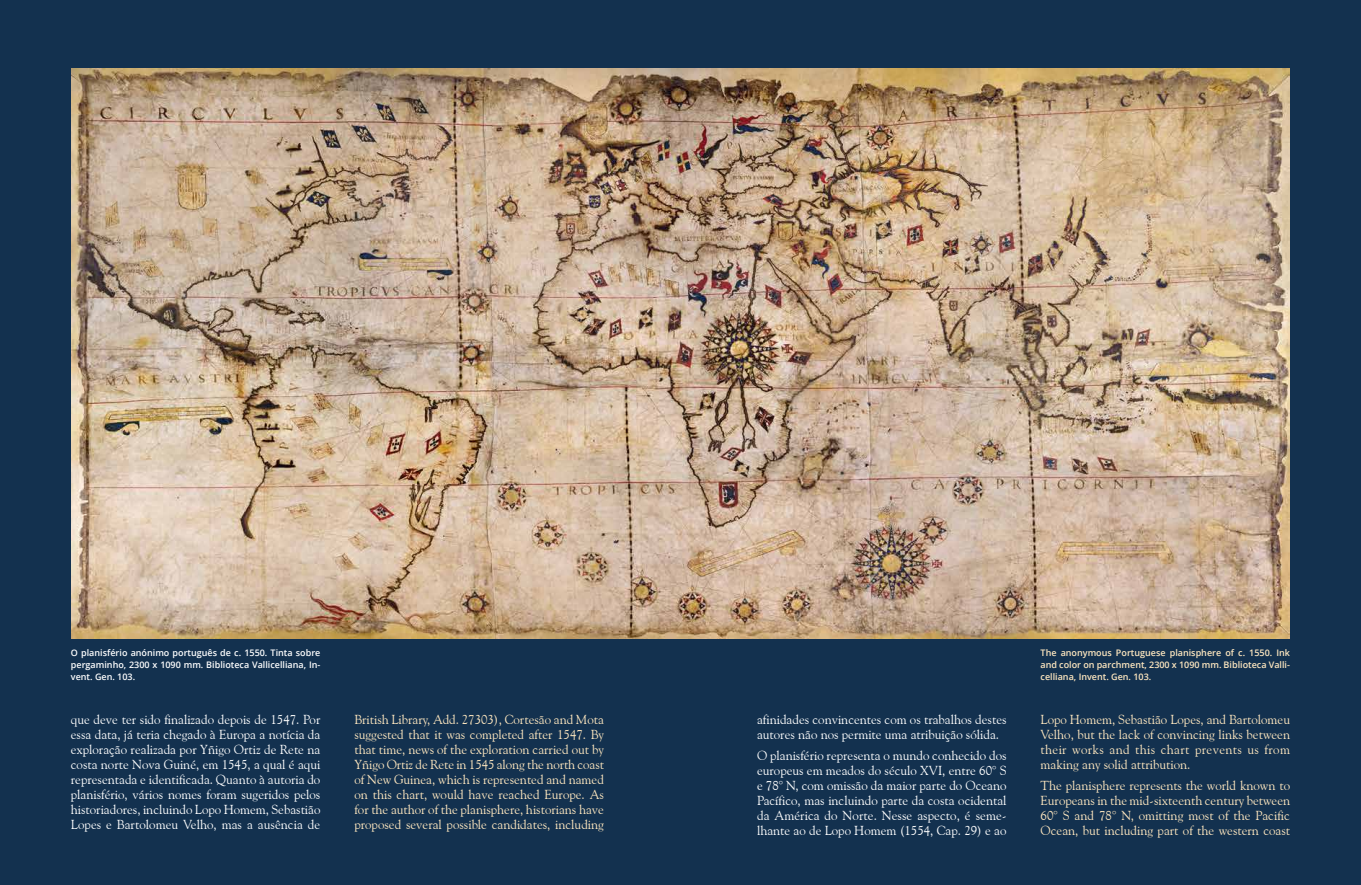
<style>
.page{position:relative;width:1361px;height:885px;background:#fff}
.page>*{position:absolute;margin:0;border:0;box-sizing:border-box;transform-origin:0 0}
.t1{font:13px/15px "Goudy Old Style BT";color:#fff;text-align:justify}
.t2{font:13px/15px "Goudy Old Style BT";color:#ffe8c0;text-align:justify}
.t3{font:600 9px/12px "Open Sans";color:#ffe8c0;text-align:justify}
.t4{font:600 9px/12px "Open Sans";color:#fff;text-align:justify}
</style>
<div class="page">
<div style="left:0;top:0;width:1361px;height:884px;background:#13314f"></div>
<img style="left:72px;top:69px;width:1217px;height:569px">
<p class="t4" style="left:71px;top:647px;width:251px">O planisfério anónimo português de c. 1550. Tinta sobre pergaminho, 2300 x 1090 mm. Biblioteca Vallicelliana, In&shy;vent. Gen. 103.</p>
<p class="t3" style="left:1040px;top:647px;width:251px">The anonymous Portuguese planisphere of c. 1550. Ink and color on parchment, 2300 x 1090 mm. Biblioteca Valli&shy;celliana, Invent. Gen. 103.</p>
<p class="t1" style="left:757px;top:711px;width:251px">afinidades convincentes com os trabalhos destes autores não nos permite uma atribuição sólida.</p>
<p class="t1" style="left:757px;top:747px;width:251px">O planisfério representa o mundo conhecido dos europeus em meados do século XVI, entre 60° S e 78° N, com omissão da maior parte do Oceano Pacífico, mas incluindo parte da costa ocidental da América do Norte. Nesse aspecto, é seme&shy;lhante ao de Lopo Homem (1554, Cap. 29) e ao</p>
<p class="t2" style="left:1040px;top:711px;width:251px">Lopo Homem, Sebastião Lopes, and Bartolomeu Velho, but the lack of convincing links between their works and this chart prevents us from making any solid attribution.</p>
<p class="t2" style="left:1040px;top:777px;width:251px">The planisphere represents the world known to Europeans in the mid-sixteenth century between 60° S and 78° N, omitting most of the Pacific Ocean, but including part of the western coast</p>
<p class="t1" style="left:71px;top:711px;width:251px">que deve ter sido finalizado depois de 1547. Por essa data, já teria chegado à Europa a notícia da exploração realizada por Yñigo Ortiz de Rete na costa norte Nova Guiné, em 1545, a qual é aqui representada e identificada. Quanto à autoria do planisfério, vários nomes foram sugeridos pelos historiadores, incluindo Lopo Homem, Sebastião Lopes e Bartolomeu Velho, mas a ausência de</p>
<p class="t2" style="left:354px;top:711px;width:251px">British Library, Add. 27303), Cortesão and Mota suggested that it was completed after 1547. By that time, news of the exploration carried out by Yñigo Ortiz de Rete in 1545 along the north coast of New Guinea, which is represented and named on this chart, would have reached Europe. As for the author of the planisphere, historians have proposed several possible candidates, including</p>
</div>
